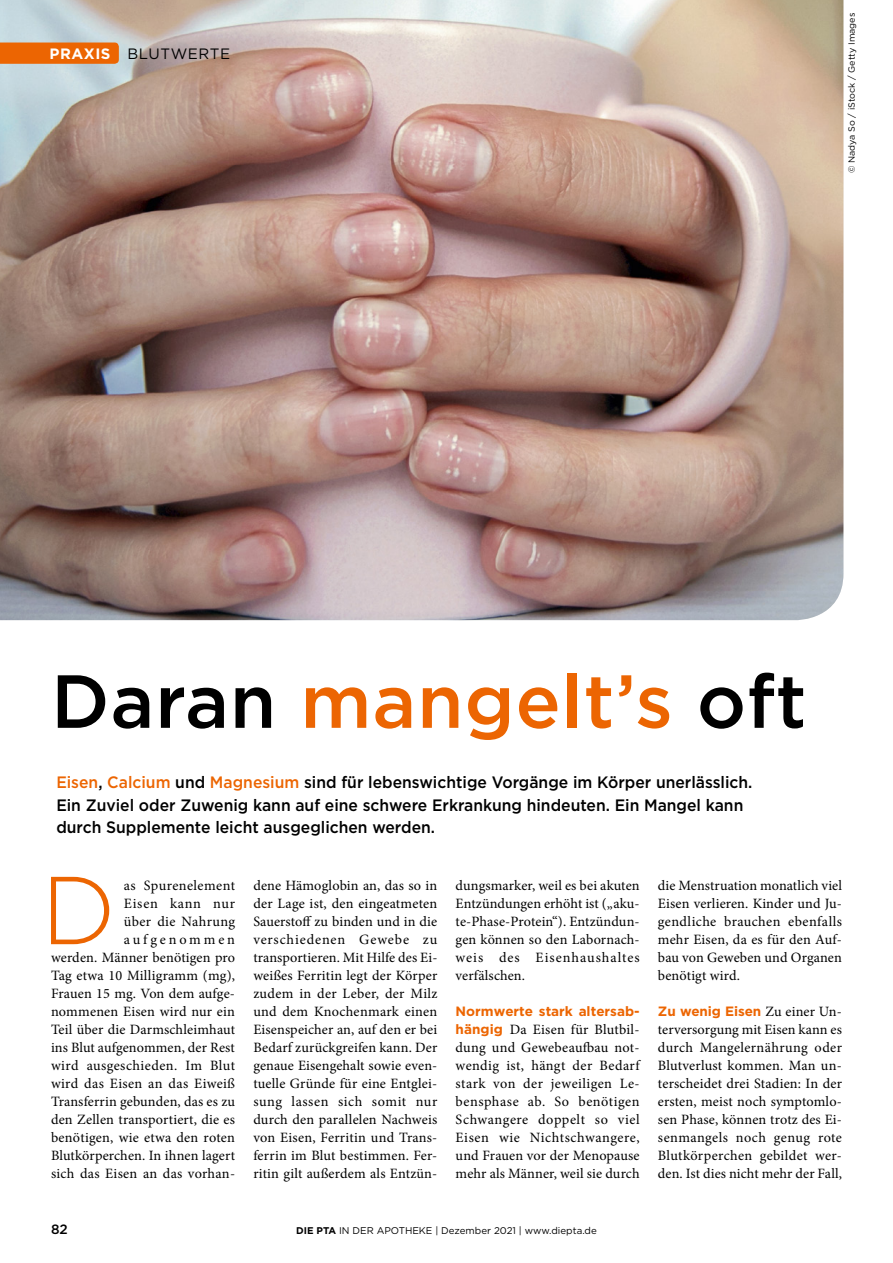
<style>
.page{position:relative;width:893px;height:1263px;background:#fff}
.page>*{position:absolute;margin:0;border:0;box-sizing:border-box;transform-origin:0 0}
.t1{font:300 96.15px "Gotham";color:#ec6502}
.t2{font:500 75px "Gotham";letter-spacing:.01em;color:#ec6502}
.t3{font:500 16.5px/22.5px "Gotham";color:#000;scale:.95 1}
.t4{font:15px "Gotham";letter-spacing:.04em;color:#000}
.t5{font:14.25px/18px "Minion Pro";letter-spacing:.01em;color:#000;text-align:justify}
.t6{font:700 13.5px "Gotham";color:#ec6502}
.t7{font:500 13.5px "Gotham";color:#000}
.t8{font:9.75px "Gotham";color:#000}
.t9{font:9px "Gotham";color:#000}
.s1{font-weight:700;color:#fff}
.s2{color:#000}
.s3{color:#ec6502}
.s4{font-family:"Gotham";font-weight:700;font-size:13.5px;color:#ec6502}
.s5{font-weight:700}
.s6{font-family:"Minion Pro";font-weight:400;font-size:14.25px;color:#000}
</style>
<div class="page">
<img style="left:0;top:0;width:843px;height:620px">
<div style="left:0;top:43px;width:119px;height:21px;background:#ec6502"></div>
<p class="t4" style="left:50px;top:44px;width:182px"><span class="s1">PRAXIS</span> BLUTWERTE</p>
<p class="t9" style="left:846px;top:173px;width:162px;rotate:-90deg">© Nadya So / iStock / Getty Images</p>
<h2 class="t2" style="left:51px;top:652px;width:757px"><span class="s2">Daran</span> mangelt’s <span class="s2">oft</span></h2>
<p class="t3" style="left:56px;top:771px;width:734px"><span class="s3">Eisen</span>, <span class="s3">Calcium</span> und <span class="s3">Magnesium</span> sind für lebenswichtige Vorgänge im Körper unerlässlich.<br>Ein Zuviel oder Zuwenig kann auf eine schwere Erkrankung hindeuten. Ein Mangel kann durch Supplemente leicht ausgeglichen werden.</p>
<h1 class="t1" style="left:41px;top:849px;width:77px">D</h1>
<p class="t5" style="left:51px;top:877px;width:186px;text-align:right">as Spurenelement<br>Eisen kann nur<br>über die Nahrung aufgenommen<br>werden. Männer benötigen pro<br>Tag etwa 10 Milligramm (mg),<br>Frauen 15 mg. Von dem aufge&shy;nommenen Eisen wird nur ein<br>Teil über die Darmschleimhaut ins Blut aufgenommen, der Rest wird ausgeschieden. Im Blut wird das Eisen an das Eiweiß<br>Transferrin gebunden, das es zu den Zellen transportiert, die es benötigen, wie etwa den roten<br>Blutkörperchen. In ihnen lagert sich das Eisen an das vorhan-</p>
<p class="t5" style="left:253px;top:877px;width:186px">dene Hämoglobin an, das so in der Lage ist, den eingeatmeten Sauerstoff zu binden und in die verschiedenen Gewebe zu transportieren. Mit Hilfe des Ei&shy;weißes Ferritin legt der Körper zudem in der Leber, der Milz und dem Knochenmark einen Eisenspeicher an, auf den er bei Bedarf zurückgreifen kann. Der genaue Eisengehalt sowie even&shy;tuelle Gründe für eine Entglei&shy;sung lassen sich somit nur durch den parallelen Nachweis von Eisen, Ferritin und Trans&shy;ferrin im Blut bestimmen. Fer&shy;ritin gilt außerdem als Entzün-</p>
<p class="t5" style="left:456px;top:877px;width:186px">dungsmarker, weil es bei akuten Entzündungen erhöht ist („aku&shy;te-Phase-Protein“). Entzündun&shy;gen können so den Labornach&shy;weis des Eisenhaushaltes verfälschen.</p>
<p class="t6" style="left:456px;top:1002px;width:185px">Normwerte stark altersab-</p>
<p class="t5" style="left:456px;top:1021px;width:186px"><span class="s4">hängig</span> Da Eisen für Blutbil&shy;dung und Gewebeaufbau not&shy;wendig ist, hängt der Bedarf stark von der jeweiligen Le&shy;bensphase ab. So benötigen Schwangere doppelt so viel Eisen wie Nichtschwangere, und Frauen vor der Menopause mehr als Männer, weil sie durch</p>
<p class="t7" style="left:51px;top:1220px;width:18px">82</p>
<p class="t8" style="left:296px;top:1224px;width:302px"><span class="s5">DIE PTA</span> IN DER APOTHEKE | Dezember 2021 | www.diepta.de</p>
<p class="t5" style="left:658px;top:877px;width:186px">die Menstruation monatlich viel Eisen verlieren. Kinder und Ju&shy;gendliche brauchen ebenfalls mehr Eisen, da es für den Auf&shy;bau von Geweben und Organen benötigt wird.</p>
<p class="t6" style="left:658px;top:1002px;width:186px">Zu wenig Eisen <span class="s6">Zu einer Un-</span></p>
<p class="t5" style="left:658px;top:1021px;width:186px">terversorgung mit Eisen kann es durch Mangelernährung oder Blutverlust kommen. Man un&shy;terscheidet drei Stadien: In der ersten, meist noch symptomlo&shy;sen Phase, können trotz des Ei&shy;senmangels noch genug rote Blutkörperchen gebildet wer&shy;den. Ist dies nicht mehr der Fall,</p>
</div>
